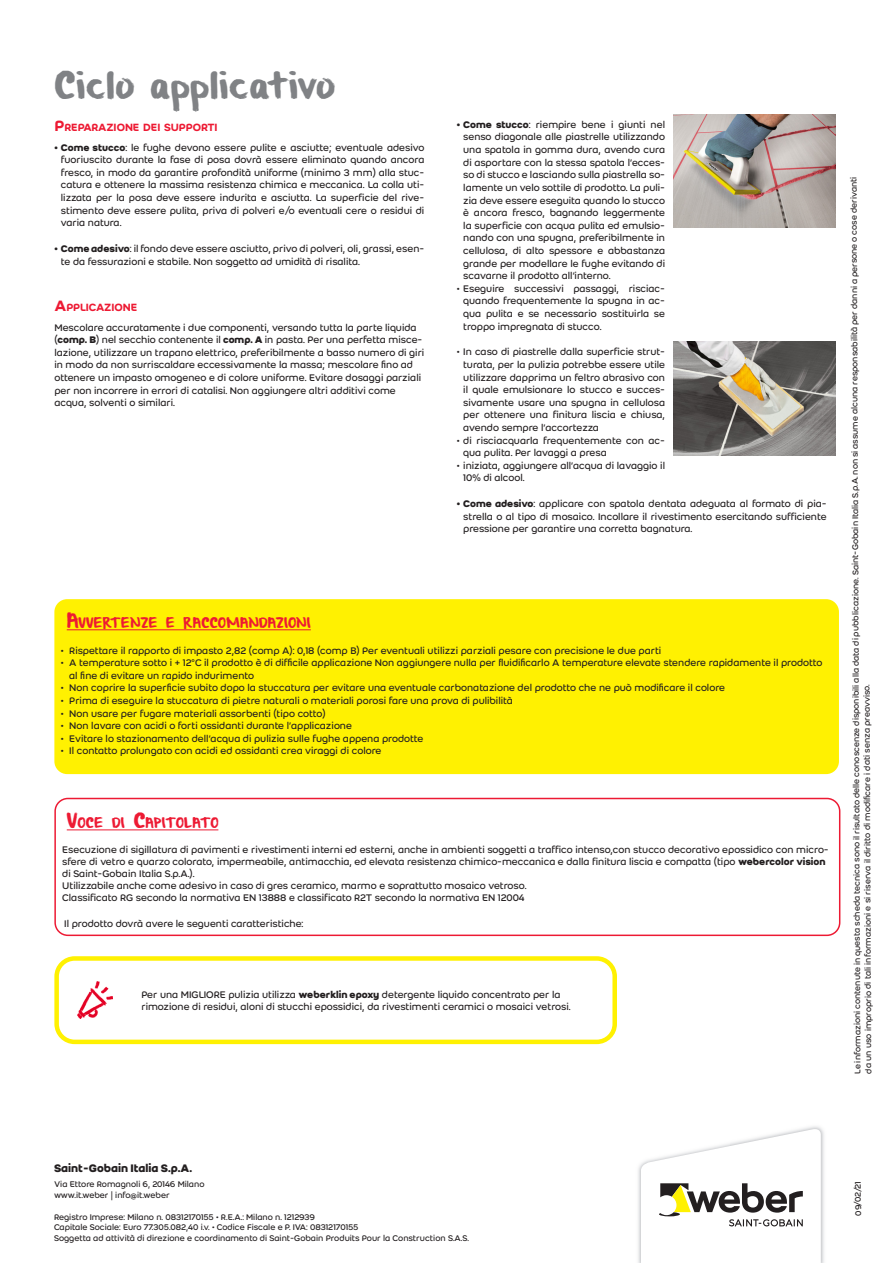
<style>
.page{position:relative;width:893px;height:1263px;background:#fff}
.page>*{position:absolute;margin:0;border:0;box-sizing:border-box;transform-origin:0 0}
.Main_Title_Brush{font:30px "Weber Brush";letter-spacing:.015em;color:#808285}
.t1{font:700 12px "Weber";color:#231f20}
.Precautions{font:11.55px "Weber Brush";letter-spacing:.015em;color:#ed1a33}
.level_1_text{font:500 11.55px "Weber";letter-spacing:-.01em;color:#ed1a33}
.texte_sur_fond_jaune{font:10.5px/12.6px "Weber";color:#231f20;text-align:justify}
.level_2_text{font:10.5px/12.6px "Weber";color:#231f20}
.note{font:10.5px/12.6px "Weber";color:#231f20}
.t2{font:9px/10.8px "Weber";letter-spacing:-.005em;color:#231f20}
.s1{font-size:16.5px}
.s2{font-weight:700}
</style>
<div class="page">
<img style="left:638px;top:1126px;width:186px;height:137px">
<svg style="left:641px;top:1128px;width:180px;height:135px"></svg>
<img style="left:674px;top:114px;width:161px;height:114px">
<img style="left:674px;top:341px;width:161px;height:114px">
<div style="left:54px;top:599px;width:785px;height:175px;background:#fff101;border-radius:13px"></div>
<hr style="left:67px;top:629px;width:244px;height:1px;background:#ed1a33">
<hr style="left:67px;top:829px;width:151px;height:1px;background:#ed1a33">
<div style="left:54px;top:798px;width:786px;height:138px;border:2px solid #ed1a33;border-radius:13px"></div>
<img style="left:77px;top:981px;width:36px;height:37px">
<div style="left:54px;top:956px;width:563px;height:88px;border:4px solid #fff101;border-radius:18px"></div>
<p class="Main_Title_Brush" style="left:54px;top:71px;width:282px">Ciclo applicativo</p>
<p class="level_1_text" style="left:54px;top:118px;width:165px"><span class="s1">P</span>REPARAZIONE DEI SUPPORTI</p>
<p class="texte_sur_fond_jaune" style="left:61px;top:141px;width:365px;text-indent:-7px"><span class="s2">• Come stucco</span>: le fughe devono essere pulite e asciutte; eventuale adesivo fuoriuscito durante la fase di posa dovrà essere eliminato quando ancora fresco, in modo da garantire profondità uniforme (minimo 3 mm) alla stuc&shy;catura e ottenere la massima resistenza chimica e meccanica. La colla uti&shy;lizzata per la posa deve essere indurita e asciutta. La superficie del rive&shy;stimento deve essere pulita, priva di polveri e/o eventuali cere o residui di varia natura.</p>
<p class="texte_sur_fond_jaune" style="left:61px;top:242px;width:365px;text-indent:-7px"><span class="s2">• Come adesivo</span>: il fondo deve essere asciutto, privo di polveri, oli, grassi, esen&shy;te da fessurazioni e stabile. Non soggetto ad umidità di risalita.</p>
<p class="level_1_text" style="left:54px;top:298px;width:84px"><span class="s1">A</span>PPLICAZIONE</p>
<p class="level_2_text" style="left:54px;top:321px;width:371px">Mescolare accuratamente i due componenti, versando tutta la parte liquida (<span class="s2">comp. B</span>) nel secchio contenente il <span class="s2">comp. A</span> in pasta. Per una perfetta misce&shy;lazione, utilizzare un trapano elettrico, preferibilmente a basso numero di giri in modo da non surriscaldare eccessivamente la massa; mescolare fino ad ottenere un impasto omogeneo e di colore uniforme. Evitare dosaggi parziali per non incorrere in errori di catalisi. Non aggiungere altri additivi come acqua, solventi o similari.</p>
<p class="texte_sur_fond_jaune" style="left:463px;top:118px;width:203px;text-indent:-7px"><span class="s2">• Come stucco</span>: riempire bene i giunti nel senso diagonale alle piastrelle utilizzando una spatola in gomma dura, avendo cura di asportare con la stessa spatola l’ecces&shy;so di stucco e lasciando sulla piastrella so&shy;lamente un velo sottile di prodotto. La puli&shy;zia deve essere eseguita quando lo stucco è ancora fresco, bagnando leggermente la superficie con acqua pulita ed emulsio&shy;nando con una spugna, preferibilmente in cellulosa, di alto spessore e abbastanza grande per modellare le fughe evitando di scavarne il prodotto all’interno.</p>
<p class="texte_sur_fond_jaune" style="left:463px;top:282px;width:203px;text-indent:-7px">• Eseguire successivi passaggi, risciac&shy;quando frequentemente la spugna in ac&shy;qua pulita e se necessario sostituirla se troppo impregnata di stucco.</p>
<p class="texte_sur_fond_jaune" style="left:463px;top:346px;width:203px;text-indent:-7px">• In caso di piastrelle dalla superficie strut&shy;turata, per la pulizia potrebbe essere utile utilizzare dapprima un feltro abrasivo con il quale emulsionare lo stucco e succes&shy;sivamente usare una spugna in cellulosa per ottenere una finitura liscia e chiusa, avendo sempre l’accortezza</p>
<p class="texte_sur_fond_jaune" style="left:463px;top:434px;width:203px;text-indent:-7px">• di risciacquarla frequentemente con ac&shy;qua pulita. Per lavaggi a presa</p>
<p class="texte_sur_fond_jaune" style="left:463px;top:459px;width:203px;text-indent:-7px">• iniziata, aggiungere all’acqua di lavaggio il<br>10% di alcool.</p>
<p class="texte_sur_fond_jaune" style="left:463px;top:497px;width:365px;text-indent:-7px"><span class="s2">• Come adesivo</span>: applicare con spatola dentata adeguata al formato di pia&shy;strella o al tipo di mosaico. Incollare il rivestimento esercitando sufficiente pressione per garantire una corretta bagnatura.</p>
<p class="Precautions" style="left:67px;top:617px;width:246px"><span class="s1">A</span>VVERTENZE E RACCOMANDAZIONI</p>
<p class="texte_sur_fond_jaune" style="left:61px;top:644px;width:602px">• Rispettare il rapporto di impasto 2,82 (comp A): 0,18 (comp B) Per eventuali utilizzi parziali pesare con precisione le due parti</p>
<p class="texte_sur_fond_jaune" style="left:69px;top:656px;width:755px;text-indent:-9px">• A temperature sotto i + 12°C il prodotto è di difficile applicazione Non aggiungere nulla per fluidificarlo A temperature elevate stendere rapidamente il prodotto al fine di evitare un rapido indurimento</p>
<p class="texte_sur_fond_jaune" style="left:61px;top:681px;width:666px">• Non coprire la superficie subito dopo la stuccatura per evitare una eventuale carbonatazione del prodotto che ne può modificare il colore</p>
<p class="texte_sur_fond_jaune" style="left:61px;top:694px;width:454px">• Prima di eseguire la stuccatura di pietre naturali o materiali porosi fare una prova di pulibilità</p>
<p class="texte_sur_fond_jaune" style="left:61px;top:707px;width:266px">• Non usare per fugare materiali assorbenti (tipo cotto)</p>
<p class="texte_sur_fond_jaune" style="left:61px;top:719px;width:293px">• Non lavare con acidi o forti ossidanti durante l’applicazione</p>
<p class="texte_sur_fond_jaune" style="left:61px;top:732px;width:364px">• Evitare lo stazionamento dell’acqua di pulizia sulle fughe appena prodotte</p>
<p class="texte_sur_fond_jaune" style="left:61px;top:744px;width:322px">• Il contatto prolungato con acidi ed ossidanti crea viraggi di colore</p>
<p class="Precautions" style="left:67px;top:817px;width:153px"><span class="s1">V</span>OCE DI <span class="s1">C</span>APITOLATO</p>
<p class="texte_sur_fond_jaune" style="left:62px;top:843px;width:768px;line-height:12px;text-align:left">Esecuzione di sigillatura di pavimenti e rivestimenti interni ed esterni, anche in ambienti soggetti a traffico intenso,con stucco decorativo epossidico con micro&shy;sfere di vetro e quarzo colorato, impermeabile, antimacchia, ed elevata resistenza chimico-meccanica e dalla finitura liscia e compatta (tipo <span class="s2">webercolor vision </span>di Saint-Gobain Italia S.p.A.).<br>Utilizzabile anche come adesivo in caso di gres ceramico, marmo e soprattutto mosaico vetroso.<br>Classificato RG secondo la normativa EN 13888 e classificato R2T secondo la normativa EN 12004</p>
<p class="texte_sur_fond_jaune" style="left:64px;top:917px;width:241px">Il prodotto dovrà avere le seguenti caratteristiche:</p>
<p class="note" style="left:141px;top:988px;width:431px">Per una MIGLIORE pulizia utilizza <span class="s2">weberklin epoxy</span> detergente liquido concentrato per la rimozione di residui, aloni di stucchi epossidici, da rivestimenti ceramici o mosaici vetrosi.</p>
<p class="t2" style="left:850px;top:1074px;width:899px;line-height:11.9px;rotate:-90deg">Le informazioni contenute in questa scheda tecnica sono il risultato delle conoscenze disponibili alla data di pubblicazione. Saint-Gobain Italia S.p.A. non si assume alcuna responsabilità per danni a persone o cose derivanti da un uso improprio di tali informazioni e si riserva il diritto di modificare i dati senza preavviso.</p>
<p class="t1" style="left:54px;top:1159px;width:140px">Saint-Gobain Italia S.p.A.</p>
<p class="t2" style="left:54px;top:1179px;width:152px">Via Ettore Romagnoli 6, 20146 Milano www.it.weber | info@it.weber</p>
<p class="t2" style="left:54px;top:1211px;width:417px">Registro Imprese: Milano n. 08312170155 • R.E.A.: Milano n. 1212939<br>Capitale Sociale: Euro 77.305.082,40 i.v. • Codice Fiscale e P. IVA: 08312170155<br>Soggetta ad attività di direzione e coordinamento di Saint-Gobain Produits Pour la Construction S.A.S.</p>
<p class="t2" style="left:852px;top:1215px;width:36px;rotate:-90deg">09/02/21</p>
</div>
